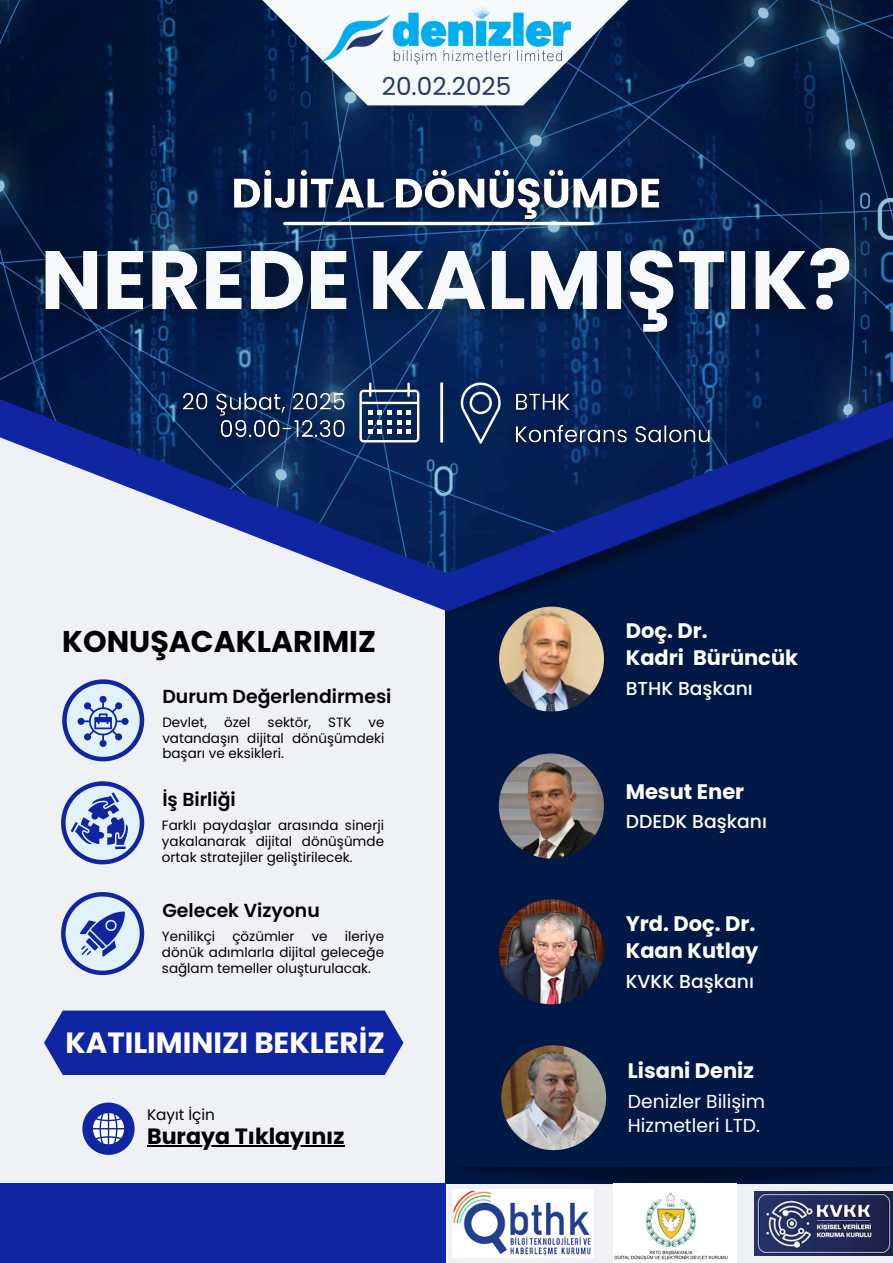
<style>
.page{position:relative;width:893px;height:1263px;background:#eff1f5}
.page>*{position:absolute;margin:0;border:0;box-sizing:border-box;transform-origin:0 0}
.t1{font:700 30px "Poppins";color:#000}
.t2{font:700 29.25px "Poppins";color:#fff}
.t3{font:24.75px "Poppins";color:#26396b}
.t4{font:700 22.12px "Poppins";color:#000}
.t5{font:700 21px/27px "Poppins";color:#fff}
.t6{font:600 18.83px "Poppins";color:#000}
.t7{font:500 18.75px "Poppins";color:#fff}
.t8{font:18.75px/24.2px "Poppins";color:#fff}
.t9{font:15.3px "Poppins";color:#000}
.t10{font:13.5px/15.8px "Poppins";color:#000;text-align:justify}
</style>
<div class="page">
<div style="left:445px;top:421px;width:448px;height:797px;background:#001845"></div>
<img style="left:0;top:0;width:893px;height:573px">
<svg style="left:257px;top:0;width:376px;height:105px;fill:#f6fafd"></svg>
<div style="left:445px;top:1184px;width:448px;height:79px;background:#eff1f5"></div>
<div style="left:0;top:1183px;width:445px;height:80px;background:#1025a1"></div>
<svg style="left:61px;top:892px;width:83px;height:83px"></svg>
<div style="left:44px;top:1010px;width:359px;height:65px;background:#1025a1"></div>
<svg style="left:82px;top:1102px;width:53px;height:53px"></svg>
<svg style="left:62px;top:679px;width:82px;height:82px"></svg>
<svg style="left:359px;top:382px;width:60px;height:60px"></svg>
<hr style="left:440px;top:382px;width:3px;height:60px;background:#fff">
<svg style="left:461px;top:383px;width:40px;height:45px"></svg>
<img style="left:173px;top:383px;width:182px;height:43px">
<img style="left:507px;top:384px;width:72px;height:31px">
<img style="left:210px;top:410px;width:144px;height:38px">
<img style="left:507px;top:415px;width:213px;height:13px">
<img style="left:320px;top:8px;width:250px;height:57px">
<img style="left:499px;top:607px;width:105px;height:104px;border-radius:50%">
<img style="left:499px;top:753px;width:105px;height:105px;border-radius:50%">
<img style="left:499px;top:899px;width:105px;height:105px;border-radius:50%">
<img style="left:439px;top:428px;width:454px;height:209px">
<svg style="left:61px;top:781px;width:83px;height:83px"></svg>
<img style="left:456px;top:1167px;width:437px;height:22px">
<img style="left:501px;top:1045px;width:105px;height:105px;border-radius:50%">
<img style="left:453px;top:1190px;width:140px;height:67px">
<img style="left:613px;top:1184px;width:123px;height:79px">
<img style="left:755px;top:1191px;width:138px;height:64px">
<img style="left:11px;top:215px;width:874px;height:156px">
<img style="left:217px;top:153px;width:460px;height:86px">
<hr style="left:147px;top:1145px;width:197px;height:2px;background:#000">
<p class="t3" style="left:382px;top:69px;width:131px">20.02.2025</p>
<p class="t1" style="left:62px;top:620px;width:315px">KONUŞACAKLARIMIZ</p>
<h6 class="t6" style="left:162px;top:683px;width:231px">Durum Değerlendirmesi</h6>
<h6 class="t10" style="left:162px;top:714px;width:46px">Devlet,</h6>
<h6 class="t10" style="left:224px;top:714px;width:28px">özel</h6>
<h6 class="t10" style="left:268px;top:714px;width:45px">sektör,</h6>
<h6 class="t10" style="left:328px;top:714px;width:25px">STK</h6>
<h6 class="t10" style="left:162px;top:714px;width:224px;text-indent:206px">ve vatandaşın dijital dönüşümdeki başarı ve eksikleri.</h6>
<p class="t6" style="left:162px;top:786px;width:75px">İş Birliği</p>
<p class="t10" style="left:162px;top:818px;width:224px">Farklı paydaşlar arasında sinerji yakalanarak dijital dönüşümde ortak stratejiler geliştirilecek.</p>
<p class="t6" style="left:162px;top:897px;width:159px">Gelecek Vizyonu</p>
<p class="t10" style="left:162px;top:928px;width:55px">Yenilikçi</p>
<p class="t10" style="left:232px;top:928px;width:64px">çözümler</p>
<p class="t10" style="left:312px;top:928px;width:17px">ve</p>
<p class="t10" style="left:162px;top:928px;width:224px;text-indent:183px">ileriye dönük adımlarla dijital geleceğe sağlam temeller oluşturulacak.</p>
<p class="t2" style="left:65px;top:1022px;width:321px">KATILIMINIZI BEKLERİZ</p>
<p class="t9" style="left:147px;top:1104px;width:69px">Kayıt İçin</p>
<h3 class="t4" style="left:147px;top:1121px;width:199px">Buraya Tıklayınız</h3>
<p class="t5" style="left:626px;top:617px;width:174px">Doç. Dr.<br>Kadri Bürüncük</p>
<p class="t7" style="left:626px;top:675px;width:129px">BTHK Başkanı</p>
<h6 class="t5" style="left:626px;top:778px;width:120px">Mesut Ener</h6>
<p class="t7" style="left:626px;top:808px;width:143px">DDEDK Başkanı</p>
<p class="t5" style="left:626px;top:910px;width:134px">Yrd. Doç. Dr.<br>Kaan Kutlay</p>
<h6 class="t7" style="left:626px;top:968px;width:130px">KVKK Başkanı</h6>
<p class="t5" style="left:628px;top:1057px;width:127px">Lisani Deniz</p>
<p class="t8" style="left:628px;top:1089px;width:139px">Denizler Bilişim<br>Hizmetleri LTD.</p>
</div>
